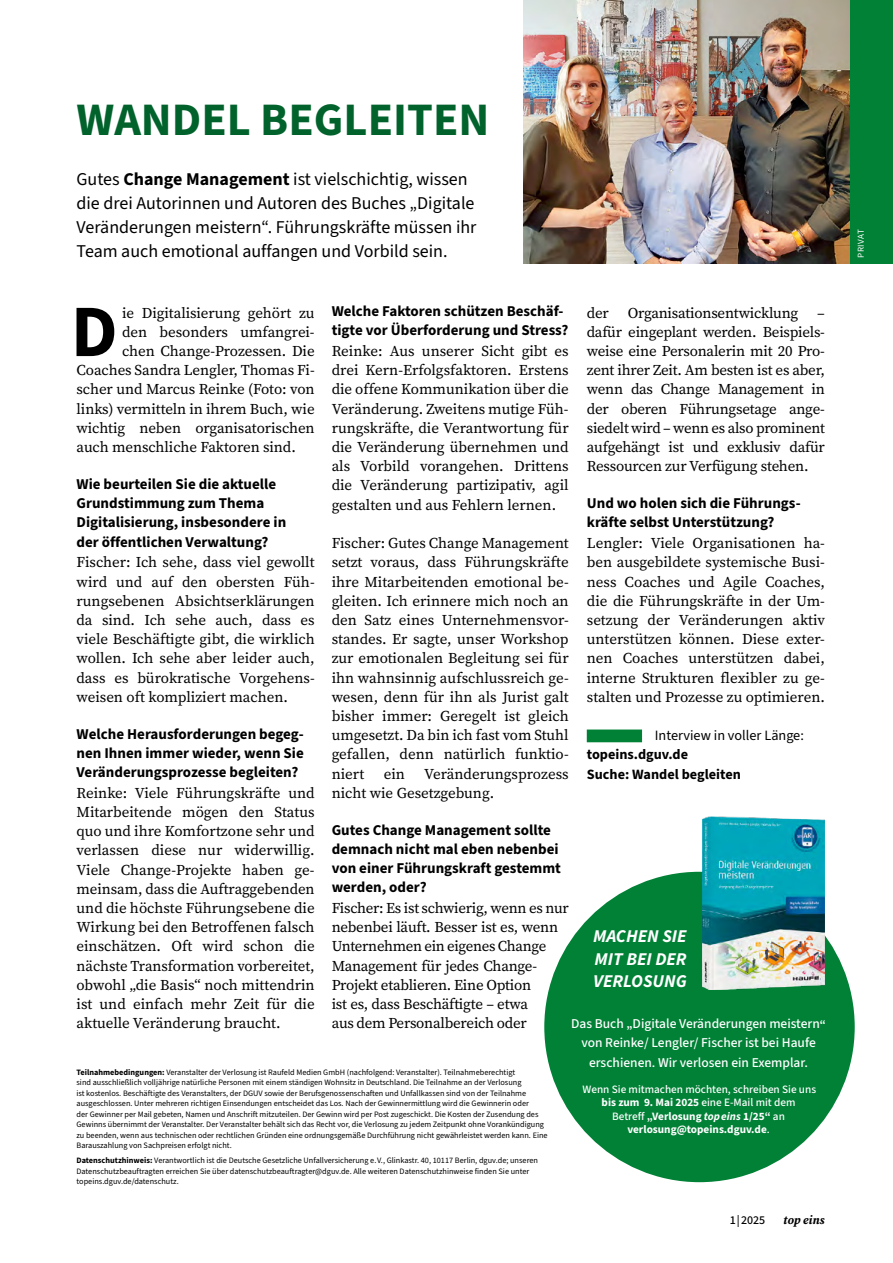
<style>
.page{position:relative;width:893px;height:1263px;background:#fff}
.page>*{position:absolute;margin:0;border:0;box-sizing:border-box;transform-origin:0 0}
.t1{font:700 73.95px "Source Sans 3";color:#000}
.t2{font:700 46.5px "Source Sans 3";color:#01622c}
.t3{font:18px/24px "Source Sans 3";color:#000}
.t4{font:italic 700 18px/22.5px "Source Sans 3";color:#fff;text-align:justify}
.t5{font:15px/19.2px "Source Serif 4";letter-spacing:-.005em;color:#000;text-align:justify}
.t6{font:700 15px/19.2px "Source Sans 3";color:#000}
.t7{font:700 14.25px/19.2px "Source Sans 3";color:#000}
.t8{font:500 13.5px/19.2px "Source Sans 3";color:#fff;text-align:center}
.t9{font:italic 700 12px "Source Serif 4";color:#000}
.t10{font:500 12px "Source Sans 3";color:#000}
.t11{font:500 11.25px/13.5px "Source Sans 3";color:#fff;text-align:center}
.t12{font:9px "Source Sans 3";color:#fff}
.t13{font:8.25px/10.5px "Source Sans 3";color:#000}
.s1{font-weight:700}
.s2{font-weight:400}
.s3{font-weight:700;font-size:11.25px}
.s4{font-weight:700;font-style:italic}
</style>
<div class="page">
<img style="left:523px;top:0;width:327px;height:264px">
<div style="left:544px;top:872px;width:311px;height:310px;background:#008136;border-radius:50%"></div>
<div style="left:850px;top:0;width:43px;height:264px;background:#008136"></div>
<img style="left:702px;top:817px;width:123px;height:173px">
<div style="left:587px;top:729px;width:55px;height:13px;background:#008136"></div>
<h2 class="t2" style="left:77px;top:89px;width:414px">WANDEL BEGLEITEN</h2>
<p class="t3" style="left:77px;top:167px;width:401px">Gutes <span class="s1">Change Management</span> ist vielschichtig, wissen die drei Autorinnen und Autoren des Buches „Digitale Veränderungen meistern“. Führungskräfte müssen ihr Team auch emotional auffangen und Vorbild sein.</p>
<h3 class="t6" style="left:332px;top:301px;width:238px">Welche Faktoren schützen Beschäf&shy;tigte vor Überforderung und Stress?</h3>
<p class="t5" style="left:332px;top:341px;width:239px">Reinke: Aus unserer Sicht gibt es drei Kern-Erfolgsfaktoren. Erstens die offene Kommunikation über die Veränderung. Zweitens mutige Füh&shy;rungskräfte, die Verantwortung für die Veränderung übernehmen und als Vorbild vorangehen. Drittens die Veränderung partizipativ, agil gestalten und aus Fehlern lernen.</p>
<p class="t5" style="left:332px;top:533px;width:239px">Fischer: Gutes Change Management setzt voraus, dass Führungskräfte ihre Mitarbeitenden emotional be&shy;gleiten. Ich erinnere mich noch an den Satz eines Unternehmensvor&shy;standes. Er sagte, unser Workshop zur emotionalen Begleitung sei für ihn wahnsinnig aufschlussreich ge&shy;wesen, denn für ihn als Jurist galt bisher immer: Geregelt ist gleich umgesetzt. Da bin ich fast vom Stuhl gefallen, denn natürlich funktio&shy;niert</p>
<h1 class="t1" style="left:71px;top:283px;width:48px">D</h1>
<p class="t5" style="left:122px;top:303px;width:194px">ie Digitalisierung gehört zu</p>
<p class="t5" style="left:587px;top:303px;width:24px">der</p>
<p class="t5" style="left:628px;top:303px;width:172px">Organisationsentwicklung</p>
<p class="t5" style="left:587px;top:303px;width:240px;text-indent:230px">– dafür eingeplant werden. Beispiels&shy;weise eine Personalerin mit 20 Pro&shy;zent ihrer Zeit. Am besten ist es aber, wenn das Change Management in der oberen Führungsetage ange&shy;siedelt wird – wenn es also prominent aufgehängt ist und exklusiv dafür Ressourcen zur Verfügung stehen.</p>
<h3 class="t6" style="left:587px;top:493px;width:215px">Und wo holen sich die Führungs&shy;kräfte selbst Unterstützung?</h3>
<p class="t5" style="left:587px;top:533px;width:240px">Lengler: Viele Organisationen ha&shy;ben ausgebildete systemische Busi&shy;ness Coaches und Agile Coaches, die die Führungskräfte in der Um&shy;setzung der Veränderungen aktiv unterstützen können. Diese exter&shy;nen Coaches unterstützen dabei, interne Strukturen flexibler zu ge&shy;stalten und Prozesse zu optimieren.</p>
<p class="t5" style="left:122px;top:322px;width:194px">den besonders umfangrei-</p>
<p class="t5" style="left:122px;top:341px;width:194px">chen Change-Prozessen. Die</p>
<p class="t5" style="left:77px;top:361px;width:240px">Coaches Sandra Lengler, Thomas Fi-</p>
<p class="t5" style="left:77px;top:380px;width:240px">scher und Marcus Reinke (Foto: von</p>
<p class="t5" style="left:77px;top:399px;width:240px">links) vermitteln in ihrem Buch, wie</p>
<p class="t5" style="left:77px;top:418px;width:240px">wichtig neben organisatorischen</p>
<p class="t5" style="left:77px;top:437px;width:221px">auch menschliche Faktoren sind.</p>
<h3 class="t6" style="left:77px;top:474px;width:211px">Wie beurteilen Sie die aktuelle<br>Grundstimmung zum Thema<br>Digitalisierung, insbesondere in der öffentlichen Verwaltung?</h3>
<p class="t5" style="left:77px;top:553px;width:240px">Fischer: Ich sehe, dass viel gewollt wird und auf den obersten Füh&shy;rungsebenen Absichtserklärungen da sind. Ich sehe auch, dass es viele Beschäftigte gibt, die wirklich wollen. Ich sehe aber leider auch, dass es bürokratische Vorgehens&shy;weisen oft kompliziert machen.</p>
<h3 class="t6" style="left:77px;top:724px;width:229px;text-align:justify">Welche Herausforderungen begeg&shy;nen Ihnen immer wieder, wenn Sie Veränderungsprozesse begleiten?</h3>
<p class="t5" style="left:77px;top:783px;width:240px">Reinke: Viele Führungskräfte und Mitarbeitende mögen den Status quo und ihre Komfortzone sehr und verlassen diese nur widerwillig.<br>Viele Change-Projekte haben ge&shy;meinsam, dass die Auftraggebenden und die höchste Führungsebene die Wirkung bei den Betroffenen falsch einschätzen. Oft wird schon die nächste Transformation vorbereitet, obwohl „die Basis“ noch mittendrin ist und einfach mehr Zeit für die aktuelle Veränderung braucht.</p>
<p class="t7" style="left:587px;top:726px;width:219px;text-indent:68px"><span class="s2">Interview in voller Länge: </span>topeins.dguv.de<br>Suche: Wandel begleiten</p>
<p class="t5" style="left:332px;top:764px;width:239px;text-indent:92px">Veränderungsprozess nicht wie Gesetzgebung.</p>
<h3 class="t6" style="left:332px;top:820px;width:231px">Gutes Change Management sollte demnach nicht mal eben nebenbei von einer Führungskraft gestemmt werden, oder?</h3>
<p class="t5" style="left:332px;top:898px;width:239px;text-align:left">Fischer: Es ist schwierig, wenn es nur nebenbei läuft. Besser ist es, wenn<br>Unternehmen ein eigenes Change<br>Management für jedes Change-<br>Projekt etablieren. Eine Option<br>ist es, dass Beschäftigte – etwa<br>aus dem Personalbereich oder</p>
<p class="t5" style="left:384px;top:764px;width:23px">ein</p>
<h3 class="t4" style="left:593px;top:925px;width:95px">MACHEN SIE MIT BEI DER VERLOSUNG</h3>
<p class="t8" style="left:571px;top:1014px;width:256px">Das Buch <span class="s3">„</span>Digitale Veränderungen meistern<span class="s3">“ </span>von Reinke/ Lengler/ Fischer ist bei Haufe erschienen. Wir verlosen ein Exemplar.</p>
<p class="t11" style="left:582px;top:1082px;width:235px">Wenn Sie mitmachen möchten, schreiben Sie uns <span class="s1">bis zum 9. Mai 2025</span> eine E-Mail mit dem<br>Betreff <span class="s1">„Verlosung</span> <span class="s4">top eins</span> <span class="s1">1/25“</span> an <span class="s1">verlosung@topeins.dguv.de</span>.</p>
<p class="t13" style="left:77px;top:1067px;width:473px"><span class="s1">Teilnahmebedingungen:</span> Veranstalter der Verlosung ist Raufeld Medien GmbH (nachfolgend: Veranstalter). Teilnahmeberechtigt<br>sind ausschließlich volljährige natürliche Personen mit einem ständigen Wohnsitz in Deutschland. Die Teilnahme an der Verlosung<br>ist kostenlos. Beschäftigte des Veranstalters, der DGUV sowie der Berufsgenossenschaften und Unfallkassen sind von der Teilnahme ausgeschlossen. Unter mehreren richtigen Einsendungen entscheidet das Los. Nach der Gewinnermittlung wird die Gewinnerin oder<br>der Gewinner per Mail gebeten, Namen und Anschrift mitzuteilen. Der Gewinn wird per Post zugeschickt. Die Kosten der Zusendung des Gewinns übernimmt der Veranstalter. Der Veranstalter behält sich das Recht vor, die Verlosung zu jedem Zeitpunkt ohne Vorankündigung zu beenden, wenn aus technischen oder rechtlichen Gründen eine ordnungsgemäße Durchführung nicht gewährleistet werden kann. Eine Barauszahlung von Sachpreisen erfolgt nicht.</p>
<p class="t13" style="left:77px;top:1155px;width:463px"><span class="s1">Datenschutzhinweis:</span> Verantwortlich ist die Deutsche Gesetzliche Unfallversicherung e. V., Glinkastr. 40, 10117 Berlin, dguv.de; unseren<br>Datenschutzbeauftragten erreichen Sie über datenschutzbeauftragter@dguv.de. Alle weiteren Datenschutzhinweise finden Sie unter topeins.dguv.de/datenschutz.</p>
<p class="t10" style="left:730px;top:1212px;width:37px">1 | 2025</p>
<p class="t9" style="left:784px;top:1212px;width:43px">top eins</p>
<p class="t12" style="left:855px;top:258px;width:30px;rotate:-90deg">PRIV TA</p>
</div>
